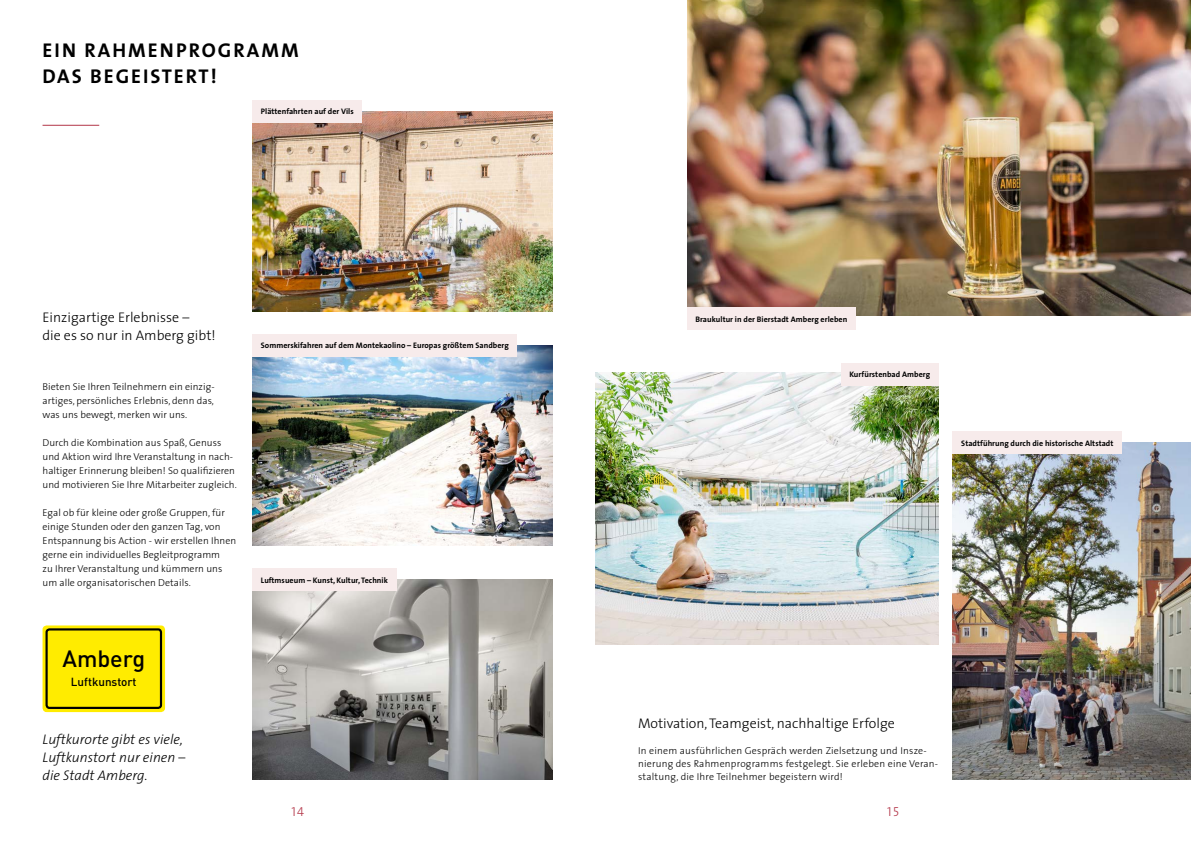
<style>
.page{position:relative;width:1191px;height:842px;background:#fff}
.page>*{position:absolute;margin:0;border:0;box-sizing:border-box;transform-origin:0 0}
.t1{font:500 23.3px "DIN Pro";color:#000}
.t2{font:700 20px/26px "The Sans";letter-spacing:.1em;color:#000}
.t3{font:300 14px/18px "The Sans";color:#000}
.t4{font:italic 300 14px/18px "The Sans";color:#000}
.t5{font:13px "The Sans Light Caps";color:#b33548}
.t6{font:500 11.6px "DIN Pro";color:#000}
.t7{font:300 10px/14px "The Sans";letter-spacing:.005em;color:#000}
.t8{font:700 8px "The Sans";letter-spacing:.005em;color:#000}
</style>
<div class="page">
<img style="left:687px;top:0;width:504px;height:315px">
<img style="left:595px;top:373px;width:343px;height:271px">
<img style="left:952px;top:443px;width:239px;height:337px">
<img style="left:252px;top:579px;width:301px;height:201px">
<div style="left:43px;top:625px;width:122px;height:87px;background:#ffec00;border-radius:4px"></div>
<div style="left:45px;top:628px;width:117px;height:81px;border:2px solid #000;border-radius:3px"></div>
<div style="left:952px;top:431px;width:170px;height:23px;background:#f7ebeb"></div>
<div style="left:841px;top:363px;width:97px;height:23px;background:#f7ebeb"></div>
<div style="left:687px;top:308px;width:168px;height:22px;background:#f7ebeb"></div>
<div style="left:252px;top:568px;width:144px;height:23px;background:#f7ebeb"></div>
<hr style="left:43px;top:125px;width:56px;height:1px;background:#b33548">
<img style="left:252px;top:345px;width:301px;height:200px">
<div style="left:252px;top:334px;width:265px;height:23px;background:#f7ebeb"></div>
<img style="left:252px;top:111px;width:301px;height:200px">
<div style="left:252px;top:100px;width:110px;height:22px;background:#f7ebeb"></div>
<h2 class="t2" style="left:43px;top:37px;width:258px">EIN RAHMENPROGRAMM<br>DAS BEGEISTERT!</h2>
<p class="t8" style="left:261px;top:105px;width:94px">Plättenfahrten auf der Vils</p>
<h3 class="t3" style="left:43px;top:308px;width:175px">Einzigartige Erlebnisse –<br>die es so nur in Amberg gibt!</h3>
<p class="t7" style="left:43px;top:379px;width:173px;text-align:justify">Bieten Sie Ihren Teilnehmern ein einzig&shy;artiges, persönliches Erlebnis, denn das, was uns bewegt, merken wir uns.</p>
<p class="t7" style="left:43px;top:435px;width:196px">Durch die Kombination aus Spaß, Genuss und Aktion wird Ihre Veranstaltung in nach&shy;haltiger Erinnerung bleiben! So qualifizieren und motivieren Sie Ihre Mitarbeiter zugleich.</p>
<p class="t7" style="left:43px;top:505px;width:195px">Egal ob für kleine oder große Gruppen, für einige Stunden oder den ganzen Tag, von Entspannung bis Action - wir erstellen Ihnen gerne ein individuelles Begleitprogramm<br>zu Ihrer Veranstaltung und kümmern uns um alle organisatorischen Details.</p>
<h1 class="t1" style="left:62px;top:643px;width:84px">Amberg</h1>
<p class="t6" style="left:71px;top:674px;width:67px">Luftkunstort</p>
<h3 class="t4" style="left:43px;top:729px;width:144px">Luftkurorte gibt es viele,<br>Luftkunstort nur einen – die Stadt Amberg.</h3>
<p class="t8" style="left:261px;top:339px;width:249px">Sommerskifahren auf dem Montekaolino – Europas größtem Sandberg</p>
<p class="t8" style="left:261px;top:573px;width:128px">Luftmsueum – Kunst, Kultur, Technik</p>
<p class="t8" style="left:695px;top:312px;width:153px">Braukultur in der Bierstadt Amberg erleben</p>
<p class="t8" style="left:849px;top:368px;width:82px">Kurfürstenbad Amberg</p>
<p class="t8" style="left:961px;top:436px;width:154px">Stadtführung durch die historische Altstadt</p>
<h3 class="t3" style="left:638px;top:713px;width:258px">Motivation, Teamgeist, nachhaltige Erfolge</h3>
<p class="t7" style="left:638px;top:743px;width:302px;line-height:13px">In einem ausführlichen Gespräch werden Zielsetzung und Insze&shy;nierung des Rahmenprogramms festgelegt. Sie erleben eine Veran&shy;staltung, die Ihre Teilnehmer begeistern wird!</p>
<h3 class="t5" style="left:291px;top:800px;width:14px">14</h3>
<h3 class="t5" style="left:887px;top:800px;width:13px">15</h3>
</div>
